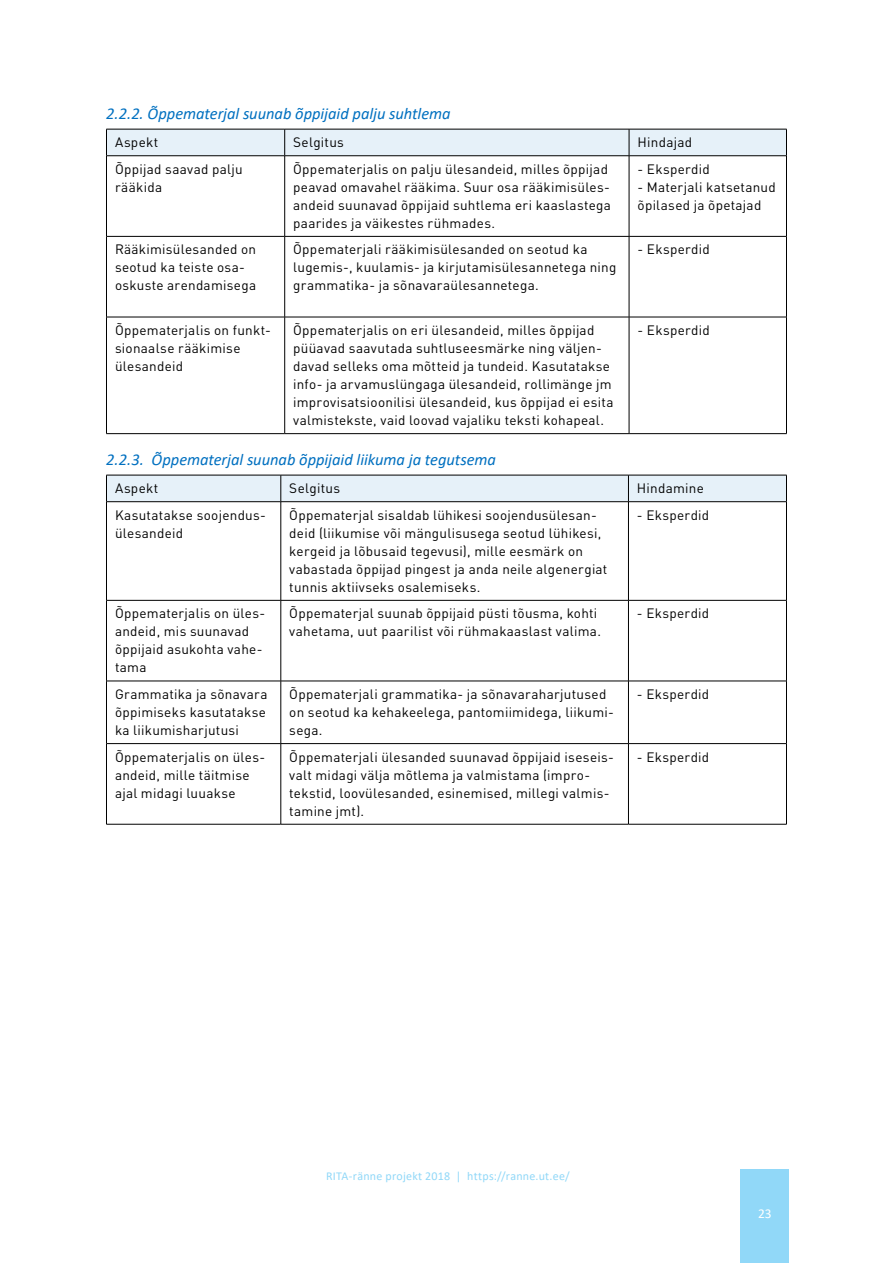
<style>
.page{position:relative;width:893px;height:1263px;background:#fff}
.page>*{position:absolute;margin:0;border:0;box-sizing:border-box;transform-origin:0 0}
.t1{font:italic 16.5px "Calibri";letter-spacing:-.005em;color:#0070c0}
.t2{font:13.5px/18px "DIN Pro";letter-spacing:.02em;color:#000}
.t3{font:13.5px "Calibri";color:#fff}
.t4{font:12px "Calibri";letter-spacing:.02em;color:#91d8f8}
</style>
<div class="page">
<div style="left:740px;top:1169px;width:49px;height:94px;background:#91d8f8"></div>
<hr style="left:106px;top:156px;width:1px;height:80px;background:#000">
<hr style="left:284px;top:156px;width:1px;height:80px;background:#000">
<hr style="left:629px;top:156px;width:1px;height:80px;background:#000">
<hr style="left:786px;top:156px;width:1px;height:80px;background:#000">
<hr style="left:106px;top:236px;width:179px;height:1px;background:#000">
<hr style="left:106px;top:237px;width:1px;height:80px;background:#000">
<hr style="left:285px;top:236px;width:344px;height:1px;background:#000">
<hr style="left:284px;top:237px;width:1px;height:80px;background:#000">
<hr style="left:629px;top:236px;width:158px;height:1px;background:#000">
<hr style="left:629px;top:237px;width:1px;height:80px;background:#000">
<hr style="left:786px;top:237px;width:1px;height:80px;background:#000">
<hr style="left:106px;top:317px;width:179px;height:1px;background:#000">
<hr style="left:106px;top:317px;width:1px;height:116px;background:#000">
<hr style="left:285px;top:317px;width:344px;height:1px;background:#000">
<hr style="left:284px;top:317px;width:1px;height:116px;background:#000">
<hr style="left:629px;top:317px;width:158px;height:1px;background:#000">
<hr style="left:629px;top:317px;width:1px;height:116px;background:#000">
<hr style="left:786px;top:317px;width:1px;height:116px;background:#000">
<hr style="left:106px;top:433px;width:179px;height:1px;background:#000">
<hr style="left:285px;top:433px;width:344px;height:1px;background:#000">
<hr style="left:629px;top:433px;width:158px;height:1px;background:#000">
<svg style="left:106px;top:129px;width:681px;height:27px;background:#dae4ec"></svg>
<hr style="left:629px;top:155px;width:158px;height:1px;background:#000">
<hr style="left:106px;top:502px;width:1px;height:98px;background:#000">
<hr style="left:281px;top:502px;width:1px;height:98px;background:#000">
<hr style="left:628px;top:502px;width:1px;height:98px;background:#000">
<hr style="left:786px;top:502px;width:1px;height:98px;background:#000">
<hr style="left:106px;top:600px;width:175px;height:1px;background:#000">
<hr style="left:106px;top:600px;width:1px;height:81px;background:#000">
<hr style="left:281px;top:600px;width:347px;height:1px;background:#000">
<hr style="left:281px;top:600px;width:1px;height:81px;background:#000">
<hr style="left:628px;top:600px;width:159px;height:1px;background:#000">
<hr style="left:628px;top:600px;width:1px;height:81px;background:#000">
<hr style="left:786px;top:600px;width:1px;height:81px;background:#000">
<hr style="left:106px;top:681px;width:175px;height:1px;background:#000">
<hr style="left:106px;top:681px;width:1px;height:62px;background:#000">
<hr style="left:281px;top:681px;width:347px;height:1px;background:#000">
<hr style="left:281px;top:681px;width:1px;height:62px;background:#000">
<hr style="left:628px;top:681px;width:159px;height:1px;background:#000">
<hr style="left:628px;top:681px;width:1px;height:62px;background:#000">
<hr style="left:786px;top:681px;width:1px;height:62px;background:#000">
<hr style="left:106px;top:743px;width:175px;height:1px;background:#000">
<hr style="left:106px;top:744px;width:1px;height:80px;background:#000">
<hr style="left:281px;top:743px;width:347px;height:1px;background:#000">
<hr style="left:281px;top:744px;width:1px;height:80px;background:#000">
<hr style="left:628px;top:743px;width:159px;height:1px;background:#000">
<hr style="left:628px;top:744px;width:1px;height:80px;background:#000">
<hr style="left:786px;top:744px;width:1px;height:80px;background:#000">
<hr style="left:106px;top:824px;width:175px;height:1px;background:#000">
<hr style="left:281px;top:824px;width:347px;height:1px;background:#000">
<hr style="left:628px;top:824px;width:159px;height:1px;background:#000">
<svg style="left:106px;top:475px;width:681px;height:27px;background:#dae4ec"></svg>
<hr style="left:628px;top:501px;width:159px;height:1px;background:#000">
<p class="t1" style="left:106px;top:102px;width:346px">2.2.2. Õppematerjal suunab õppijaid palju suhtlema</p>
<p class="t2" style="left:115px;top:132px;width:45px">Aspekt</p>
<p class="t2" style="left:293px;top:132px;width:52px">Selgitus</p>
<p class="t2" style="left:638px;top:132px;width:56px">Hindajad</p>
<p class="t2" style="left:115px;top:159px;width:129px">Õppijad saavad palju rääkida</p>
<p class="t2" style="left:293px;top:159px;width:319px">Õppematerjalis on palju ülesandeid, milles õppijad peavad omavahel rääkima. Suur osa rääkimisüles&shy;andeid suunavad õppijaid suhtlema eri kaaslastega paarides ja väikestes rühmades.</p>
<p class="t2" style="left:638px;top:159px;width:74px">- Eksperdid</p>
<p class="t2" style="left:638px;top:177px;width:140px">- Materjali katsetanud õpilased ja õpetajad</p>
<p class="t2" style="left:115px;top:239px;width:143px">Rääkimisülesanded on seotud ka teiste osa&shy;oskuste arendamisega</p>
<p class="t2" style="left:293px;top:239px;width:325px">Õppematerjali rääkimisülesanded on seotud ka lugemis-, kuulamis- ja kirjutamisülesannetega ning grammatika- ja sõnavaraülesannetega.</p>
<p class="t2" style="left:638px;top:239px;width:74px">- Eksperdid</p>
<p class="t2" style="left:115px;top:320px;width:157px">Õppematerjalis on funkt&shy;sionaalse rääkimise ülesandeid</p>
<p class="t2" style="left:293px;top:320px;width:322px">Õppematerjalis on eri ülesandeid, milles õppijad püüavad saavutada suhtluseesmärke ning väljen&shy;davad selleks oma mõtteid ja tundeid. Kasutatakse info- ja arvamuslüngaga ülesandeid, rollimänge jm improvisatsioonilisi ülesandeid, kus õppijad ei esita valmistekste, vaid loovad vajaliku teksti kohapeal.</p>
<p class="t2" style="left:638px;top:320px;width:74px">- Eksperdid</p>
<p class="t1" style="left:106px;top:448px;width:391px">2.2.3. Õppematerjal suunab õppijaid liikuma ja tegutsema</p>
<p class="t2" style="left:115px;top:478px;width:45px">Aspekt</p>
<p class="t2" style="left:289px;top:478px;width:52px">Selgitus</p>
<p class="t2" style="left:637px;top:478px;width:68px">Hindamine</p>
<p class="t2" style="left:115px;top:505px;width:152px">Kasutatakse soojendus&shy;ülesandeid</p>
<p class="t2" style="left:289px;top:505px;width:320px">Õppematerjal sisaldab lühikesi soojendusülesan&shy;deid (liikumise või mängulisusega seotud lühikesi, kergeid ja lõbusaid tegevusi), mille eesmärk on vabastada õppijad pingest ja anda neile algenergiat tunnis aktiivseks osalemiseks.</p>
<p class="t2" style="left:637px;top:505px;width:74px">- Eksperdid</p>
<p class="t2" style="left:115px;top:603px;width:152px">Õppematerjalis on üles&shy;andeid, mis suunavad õppijaid asukohta vahe&shy;tama</p>
<p class="t2" style="left:289px;top:603px;width:313px">Õppematerjal suunab õppijaid püsti tõusma, kohti vahetama, uut paarilist või rühmakaaslast valima.</p>
<p class="t2" style="left:637px;top:603px;width:74px">- Eksperdid</p>
<p class="t2" style="left:115px;top:684px;width:154px;text-align:justify">Grammatika ja sõnavara õppimiseks kasutatakse ka liikumisharjutusi</p>
<p class="t2" style="left:289px;top:684px;width:326px">Õppematerjali grammatika- ja sõnavaraharjutused on seotud ka kehakeelega, pantomiimidega, liikumi&shy;sega.</p>
<p class="t2" style="left:637px;top:684px;width:74px">- Eksperdid</p>
<p class="t2" style="left:115px;top:746px;width:152px">Õppematerjalis on üles&shy;andeid, mille täitmise ajal midagi luuakse</p>
<p class="t2" style="left:289px;top:746px;width:326px">Õppematerjali ülesanded suunavad õppijaid iseseis&shy;valt midagi välja mõtlema ja valmistama (impro&shy;tekstid, loovülesanded, esinemised, millegi valmis&shy;tamine jmt).</p>
<p class="t2" style="left:637px;top:746px;width:74px">- Eksperdid</p>
<p class="t4" style="left:326px;top:1167px;width:245px">RITA-ränne projekt 2018 | https://ranne.ut.ee/</p>
<p class="t3" style="left:758px;top:1204px;width:15px">23</p>
</div>
